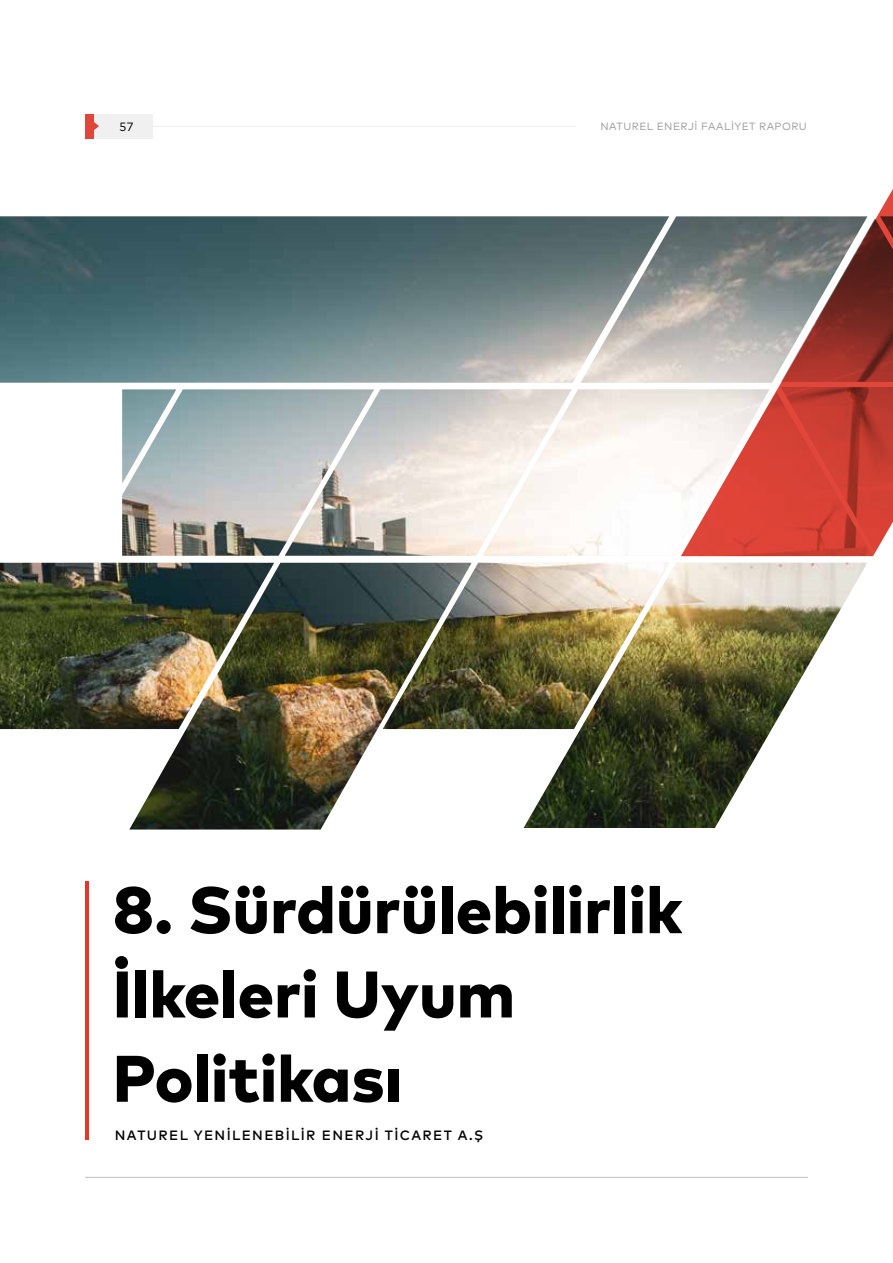
<style>
.page{position:relative;width:893px;height:1263px;background:#fff}
.page>*{position:absolute;margin:0;border:0;box-sizing:border-box;transform-origin:0 0}
.t1{font:800 65.7px/84.3px "Mark Pro";color:#000}
.t2{font:500 13.5px "Mark Pro";letter-spacing:.1em;color:#000}
.t3{font:12px "Mark Pro";color:#000}
.t4{font:10.5px "Mark Pro";letter-spacing:.045em;color:#9b9b9a}
</style>
<div class="page">
<hr style="left:85px;top:1177px;width:723px;height:1px;background:#c6c6c6">
<hr style="left:117px;top:126px;width:459px;height:1px;background:#f0f0f0">
<div style="left:94px;top:114px;width:59px;height:24px;background:#f0f0f0"></div>
<div style="left:85px;top:114px;width:9px;height:24px;background:#e1463a"></div>
<svg style="left:94px;top:122px;width:5px;height:8px"></svg>
<img style="left:0;top:216px;width:873px;height:613px">
<svg style="left:681px;top:189px;width:212px;height:367px"></svg>
<hr style="left:85px;top:881px;width:3px;height:259px;background:#e73627">
<p class="t3" style="left:120px;top:118px;width:15px">57</p>
<p class="t4" style="left:600px;top:118px;width:208px">NATUREL ENERJİ FAALİYET RAPORU</p>
<p class="t1" style="left:113px;top:862px;width:571px">8. Sürdürülebilirlik<br>İlkeleri Uyum<br>Politikası</p>
<p class="t2" style="left:115px;top:1125px;width:370px">NATUREL YENİLENEBİLİR ENERJİ TİCARET A.Ş</p>
</div>
